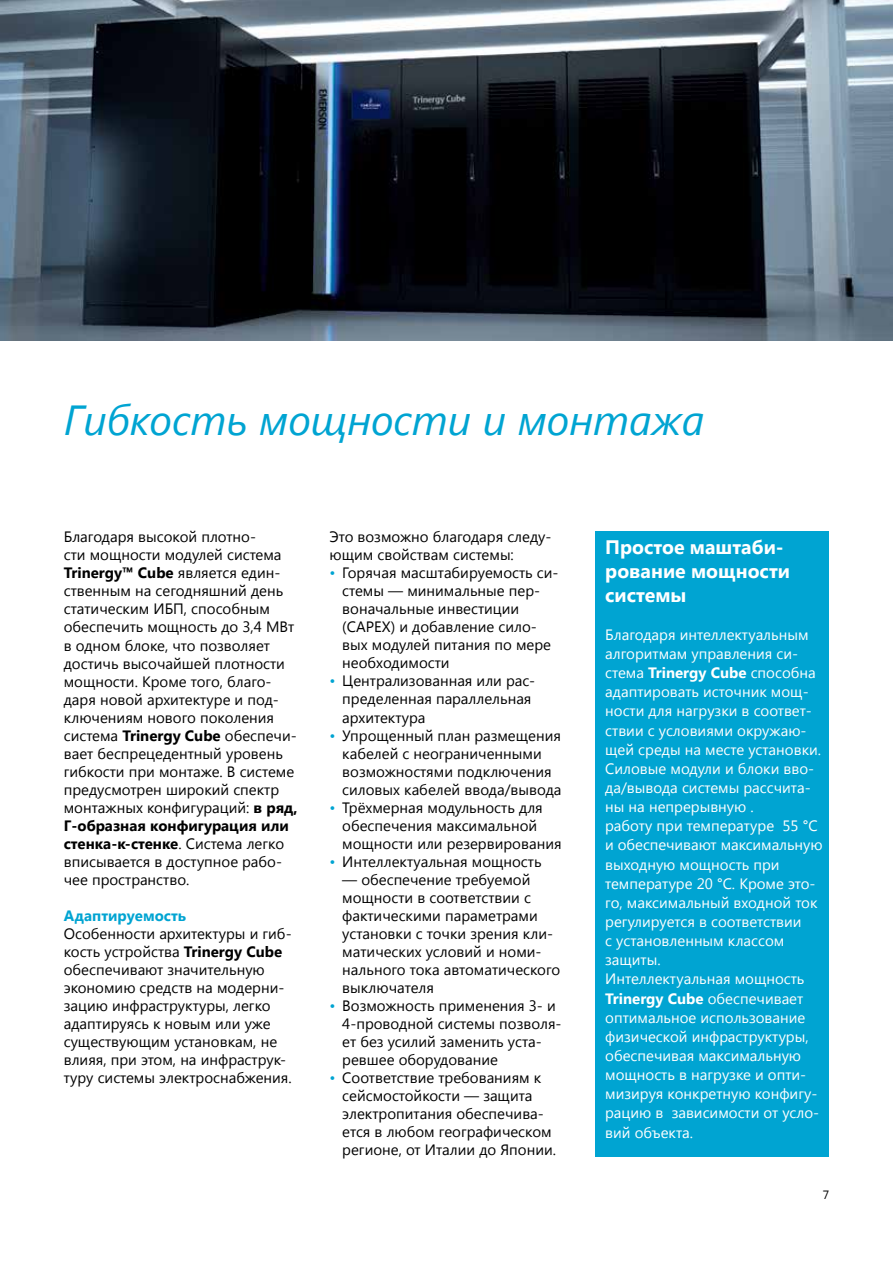
<style>
.page{position:relative;width:893px;height:1263px;background:#fff}
.page>*{position:absolute;margin:0;border:0;box-sizing:border-box;transform-origin:0 0}
.t1{font:italic 42px "Segoe UI";color:#00a4d2}
.t2{font:700 19.5px/23.7px "Segoe UI";color:#fff}
.t3{font:15px/18px "Segoe UI";color:#000}
.t4{font:15px/19.2px "Segoe UI";color:#fff}
.t5{font:700 15px "Segoe UI";color:#00a4d2}
.t6{font:12px "Segoe UI";color:#000}
.s1{font-weight:700}
.s2{color:#00a4d2}
</style>
<div class="page">
<img style="left:0;top:0;width:893px;height:340px">
<div style="left:595px;top:531px;width:234px;height:626px;background:#00a4d2"></div>
<h1 class="t1" style="left:64px;top:390px;width:642px">Гибкость мощности и монтажа</h1>
<p class="t3" style="left:64px;top:527px;width:235px">Благодаря высокой плотно-<br>сти мощности модулей система<br><span class="s1">Trinergy™ Cube</span> является един&shy;ственным на сегодняшний день статическим ИБП, способным обеспечить мощность до 3,4 МВт в одном блоке, что позволяет достичь высочайшей плотности мощности. Кроме того, благо&shy;даря новой архитектуре и под&shy;ключениям нового поколения система <span class="s1">Trinergy Cube</span> обеспечи&shy;вает беспрецедентный уровень гибкости при монтаже. В системе предусмотрен широкий спектр монтажных конфигураций: <span class="s1">в ряд,<br>Г-образная конфигурация или стенка-к-стенке</span>. Система легко вписывается в доступное рабо&shy;чее пространство.</p>
<p class="t5" style="left:64px;top:904px;width:124px">Адаптируемость</p>
<p class="t3" style="left:64px;top:923px;width:229px">Особенности архитектуры и гиб&shy;кость устройства <span class="s1">Trinergy Cube </span>обеспечивают значительную экономию средств на модерни&shy;зацию инфраструктуры, легко адаптируясь к новым или уже существующим установкам, не влияя, при этом, на инфраструк&shy;туру системы электроснабжения.</p>
<p class="t3" style="left:330px;top:527px;width:223px">Это возможно благодаря следу&shy;ющим свойствам системы:</p>
<p class="t3" style="left:342px;top:563px;width:218px;text-indent:-13px"><span class="s2">•</span> Горячая масштабируемость си&shy;стемы — минимальные пер&shy;воначальные инвестиции (CAPEX) и добавление сило&shy;вых модулей питания по мере необходимости</p>
<p class="t3" style="left:342px;top:671px;width:194px;text-indent:-13px"><span class="s2">•</span> Централизованная или рас&shy;пределенная параллельная архитектура</p>
<p class="t3" style="left:342px;top:725px;width:221px;text-indent:-13px"><span class="s2">•</span> Упрощенный план размещения кабелей с неограниченными возможностями подключения силовых кабелей ввода/вывода</p>
<p class="t3" style="left:342px;top:797px;width:221px;text-indent:-13px"><span class="s2">•</span> Трёхмерная модульность для обеспечения максимальной мощности или резервирования</p>
<p class="t3" style="left:330px;top:851px;width:213px"><span class="s2">•</span> Интеллектуальная мощность</p>
<p class="t3" style="left:342px;top:869px;width:220px">— обеспечение требуемой мощности в соответствии с фактическими параметрами установки с точки зрения кли&shy;матических условий и номи&shy;нального тока автоматического выключателя</p>
<p class="t3" style="left:342px;top:995px;width:221px;text-indent:-13px"><span class="s2">•</span> Возможность применения 3- и<br>4-проводной системы позволя&shy;ет без усилий заменить уста&shy;ревшее оборудование</p>
<p class="t3" style="left:342px;top:1067px;width:215px;text-indent:-13px"><span class="s2">•</span> Соответствие требованиям к сейсмостойкости — защита электропитания обеспечива&shy;ется в любом географическом регионе, от Италии до Японии.</p>
<h2 class="t2" style="left:605px;top:534px;width:186px">Простое маштаби&shy;рование мощности системы</h2>
<p class="t4" style="left:605px;top:624px;width:219px">Благодаря интеллектуальным алгоритмам управления си&shy;стема <span class="s1">Trinergy Cube</span> способна адаптировать источник мощ&shy;ности для нагрузки в соответ&shy;ствии с условиями окружаю&shy;щей среды на месте установки.<br>Силовые модули и блоки вво&shy;да/вывода системы рассчита&shy;ны на непрерывную .<br>работу при температуре 55 °C и обеспечивают максимальную выходную мощность при температуре 20 °C. Кроме это&shy;го, максимальный входной ток регулируется в соответствии<br>с установленным классом защиты.<br>Интеллектуальная мощность<br><span class="s1">Trinergy Cube</span> обеспечивает оптимальное использование физической инфраструктуры, обеспечивая максимальную мощность в нагрузке и опти&shy;мизируя конкретную конфигу&shy;рацию в зависимости от усло&shy;вий объекта.</p>
<p class="t6" style="left:823px;top:1187px;width:8px">7</p>
</div>
